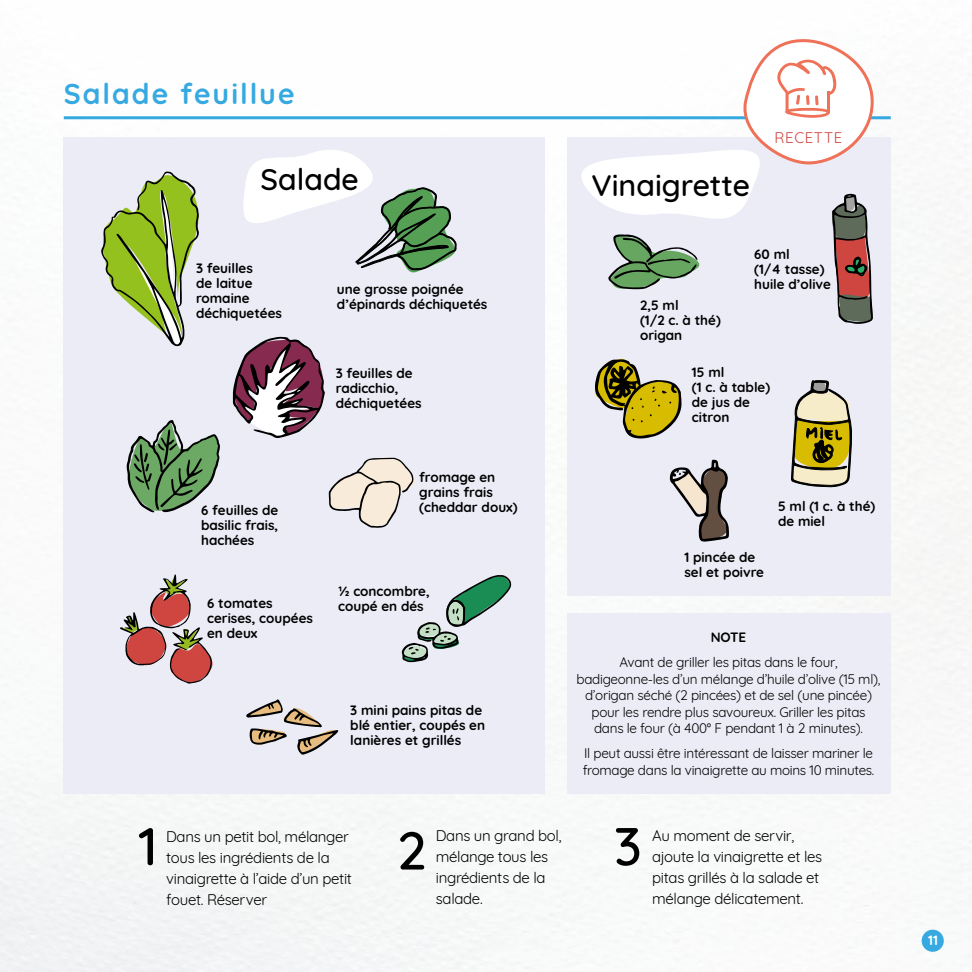
<style>
.page{position:relative;width:972px;height:972px;background:#fff}
.page>*{position:absolute;margin:0;border:0;box-sizing:border-box;transform-origin:0 0}
.t1{font:500 53.1px "Quicksand";color:#000}
.t2{font:500 30.3px "Quicksand";color:#000}
.t3{font:700 28.5px "Quicksand";letter-spacing:.07em;color:#36a9e1}
.t4{font:15px/21px "Quicksand";letter-spacing:-.02em;color:#000}
.t5{font:15px "Quicksand";letter-spacing:.04em;color:#cf4641}
.t6{font:700 13.5px/15px "Quicksand";color:#000}
.t7{font:13.5px/16.5px "Quicksand";letter-spacing:-.02em;color:#000;text-align:center}
.t8{font:700 13.5px "Quicksand";color:#fff}
</style>
<div class="page">
<img style="left:0;top:116px;width:972px;height:856px">
<div style="left:922px;top:930px;width:22px;height:22px;background:#36a9e1;border-radius:50%"></div>
<div style="left:567px;top:137px;width:324px;height:459px;background:#ececf7"></div>
<div style="left:567px;top:614px;width:324px;height:180px;background:#ececf7"></div>
<div style="left:64px;top:137px;width:481px;height:657px;background:#ececf7"></div>
<hr style="left:64px;top:116px;width:827px;height:3px;background:#36a9e1">
<svg style="left:791px;top:380px;width:61px;height:108px"></svg>
<svg style="left:594px;top:358px;width:88px;height:81px"></svg>
<svg style="left:562px;top:39px;width:313px;height:287px"></svg>
<svg style="left:669px;top:460px;width:60px;height:82px"></svg>
<svg style="left:233px;top:337px;width:92px;height:101px"></svg>
<svg style="left:101px;top:171px;width:98px;height:176px"></svg>
<svg style="left:120px;top:574px;width:93px;height:110px"></svg>
<svg style="left:328px;top:457px;width:87px;height:71px"></svg>
<svg style="left:126px;top:420px;width:94px;height:93px"></svg>
<svg style="left:401px;top:575px;width:111px;height:88px"></svg>
<svg style="left:246px;top:699px;width:92px;height:56px"></svg>
<svg style="left:243px;top:150px;width:214px;height:123px"></svg>
<h3 class="t3" style="left:64px;top:70px;width:232px">Salade feuillue</h3>
<h2 class="t2" style="left:261px;top:155px;width:100px">Salade</h2>
<h2 class="t2" style="left:591px;top:161px;width:160px">Vinaigrette</h2>
<p class="t5" style="left:775px;top:126px;width:69px">RECETTE</p>
<p class="t6" style="left:196px;top:260px;width:88px">3 feuilles<br>de laitue romaine déchiquetées</p>
<p class="t6" style="left:201px;top:501px;width:79px;text-align:justify">6 feuilles de basilic frais, hachées</p>
<p class="t6" style="left:337px;top:280px;width:152px">une grosse poignée d’épinards déchiquetés</p>
<p class="t6" style="left:336px;top:364px;width:88px">3 feuilles de radicchio, déchiquetées</p>
<p class="t6" style="left:419px;top:469px;width:100px">fromage en grains frais (cheddar doux)</p>
<p class="t6" style="left:338px;top:583px;width:93px">½ concombre,</p>
<p class="t6" style="left:207px;top:595px;width:67px">6 tomates</p>
<p class="t6" style="left:338px;top:598px;width:87px">coupé en dés</p>
<p class="t6" style="left:207px;top:610px;width:107px">cerises, coupées en deux</p>
<p class="t6" style="left:350px;top:702px;width:136px">3 mini pains pitas de blé entier, coupés en lanières et grillés</p>
<p class="t6" style="left:640px;top:297px;width:82px">2,5 ml<br>(1/2 c. à thé) origan</p>
<p class="t6" style="left:754px;top:246px;width:78px">60 ml<br>(1/4 tasse) huile d’olive</p>
<p class="t6" style="left:692px;top:364px;width:80px">15 ml<br>(1 c. à table) de jus de citron</p>
<p class="t6" style="left:684px;top:549px;width:81px">1 pincée de sel et poivre</p>
<p class="t6" style="left:778px;top:498px;width:99px">5 ml (1 c. à thé) de miel</p>
<p class="t6" style="left:711px;top:629px;width:37px">NOTE</p>
<p class="t7" style="left:577px;top:653px;width:305px">Avant de griller les pitas dans le four, badigeonne-les d’un mélange d’huile d’olive (15 ml), d’origan séché (2 pincées) et de sel (une pincée) pour les rendre plus savoureux. Griller les pitas dans le four (à 400° F pendant 1 à 2 minutes).</p>
<p class="t7" style="left:583px;top:744px;width:293px;text-align:left">Il peut aussi être intéressant de laisser mariner le fromage dans la vinaigrette au moins 10 minutes.</p>
<h1 class="t1" style="left:139px;top:804px;width:20px">1</h1>
<h1 class="t1" style="left:397px;top:808px;width:31px">2</h1>
<h1 class="t1" style="left:614px;top:804px;width:29px">3</h1>
<p class="t4" style="left:166px;top:825px;width:187px">Dans un petit bol, mélanger tous les ingrédients de la vinaigrette à l’aide d’un petit fouet. Réserver</p>
<p class="t4" style="left:436px;top:824px;width:127px">Dans un grand bol, mélange tous les ingrédients de la salade.</p>
<p class="t4" style="left:652px;top:824px;width:171px">Au moment de servir, ajoute la vinaigrette et les pitas grillés à la salade et mélange délicatement.</p>
<p class="t8" style="left:928px;top:929px;width:11px">11</p>
</div>
